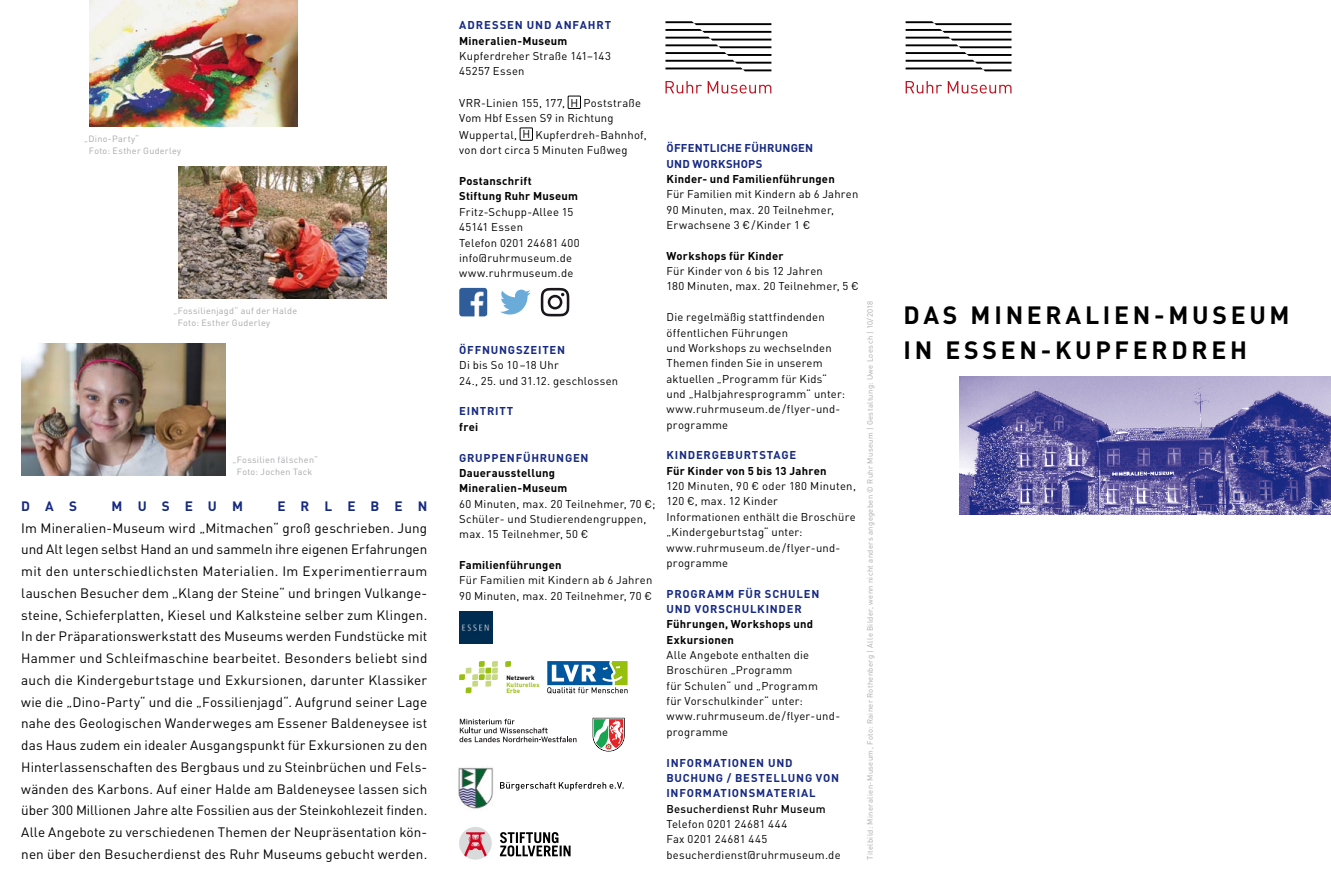
<style>
.page{position:relative;width:1331px;height:893px;background:#fff}
.page>*{position:absolute;margin:0;border:0;box-sizing:border-box;transform-origin:0 0}
.t1{font:700 24.75px/34.5px "DINCE";letter-spacing:.15em;color:#000}
.t2{font:13.5px/21.8px "DINCE";letter-spacing:.01em;color:#000;text-align:justify}
.t3{font:700 13.5px "DINCE";color:#162983}
.t4{font:11.25px/15.3px "DINCE";letter-spacing:.02em;color:#000}
.t5{font:700 11.25px/15.3px "DINCE";letter-spacing:.02em;color:#000}
.t6{font:700 11.25px/15.3px "DINCE";letter-spacing:.08em;color:#162983}
.t7{font:700 11.25px/15.3px "DINCE";letter-spacing:.165em;color:#162983}
.t8{font:500 11.25px "DINCE";letter-spacing:.02em;color:#000}
.t9{font:9px/12px "DINCE";letter-spacing:.035em;color:#a7a8aa}
.t10{font:7.65px "DINCE";letter-spacing:.045em;color:#a7a8aa}
.t11{font:700 6.3px/6.6px "DIN";letter-spacing:.02em;color:#97bf0d}
.t12{font:700 6.3px "DIN";letter-spacing:.02em;color:#000}
.s1{font-family:"DIN"}
</style>
<div class="page">
<svg style="left:906px;top:81px;width:36px;height:12px"></svg>
<svg style="left:948px;top:81px;width:63px;height:12px"></svg>
<svg style="left:906px;top:21px;width:105px;height:50px"></svg>
<img style="left:179px;top:167px;width:208px;height:131px">
<img style="left:90px;top:0;width:208px;height:126px">
<img style="left:21px;top:343px;width:204px;height:132px">
<img style="left:959px;top:377px;width:372px;height:138px">
<div style="left:568px;top:96px;width:13px;height:13px;border:1px solid #000"></div>
<div style="left:520px;top:128px;width:13px;height:12px;border:1px solid #000"></div>
<svg style="left:665px;top:81px;width:37px;height:12px"></svg>
<svg style="left:708px;top:81px;width:63px;height:12px"></svg>
<svg style="left:665px;top:21px;width:106px;height:50px"></svg>
<img style="left:459px;top:288px;width:28px;height:28px">
<svg style="left:500px;top:290px;width:31px;height:24px"></svg>
<svg style="left:541px;top:288px;width:28px;height:28px"></svg>
<svg style="left:459px;top:661px;width:39px;height:32px"></svg>
<svg style="left:505px;top:661px;width:6px;height:6px"></svg>
<svg style="left:547px;top:661px;width:81px;height:32px"></svg>
<img style="left:459px;top:611px;width:33px;height:33px">
<svg style="left:593px;top:718px;width:32px;height:33px"></svg>
<svg style="left:459px;top:719px;width:118px;height:23px"></svg>
<svg style="left:500px;top:832px;width:71px;height:24px"></svg>
<div style="left:459px;top:827px;width:33px;height:33px;background:#d9dadb;border-radius:50%"></div>
<svg style="left:464px;top:832px;width:23px;height:25px"></svg>
<svg style="left:500px;top:782px;width:124px;height:9px"></svg>
<img style="left:458px;top:767px;width:35px;height:42px">
<p class="t9" style="left:89px;top:133px;width:94px;text-indent:-5px">„Dino-Party“<br>Foto: Esther Guderley</p>
<p class="t9" style="left:178px;top:304px;width:121px;text-indent:-4px">„Fossilienjagd“ auf der Halde<br>Foto: Esther Guderley</p>
<p class="t9" style="left:233px;top:454px;width:87px;text-align:center">„Fossilien fälschen“<br>Foto: Jochen Tack</p>
<p class="t3" style="left:21px;top:497px;width:33px">D a</p>
<p class="t3" style="left:69px;top:497px;width:9px">s</p>
<p class="t3" style="left:112px;top:497px;width:131px">Museum</p>
<p class="t3" style="left:277px;top:497px;width:151px">erleben</p>
<p class="t2" style="left:21px;top:517px;width:408px">Im Mineralien-Museum wird „Mitmachen“ groß geschrieben. Jung und Alt legen selbst Hand an und sammeln ihre eigenen Erfahrungen mit den unterschiedlichsten Materialien. Im Experimentierraum lauschen Besucher dem „Klang der Steine“ und bringen Vulkange&shy;steine, Schieferplatten, Kiesel und Kalksteine selber zum Klingen.<br>In der Präparationswerkstatt des Museums werden Fundstücke mit Hammer und Schleifmaschine bearbeitet. Besonders beliebt sind auch die Kindergeburtstage und Exkursionen, darunter Klassiker wie die „Dino-Party“ und die „Fossilienjagd“. Aufgrund seiner Lage nahe des Geologischen Wanderweges am Essener Baldeneysee ist das Haus zudem ein idealer Ausgangspunkt für Exkursionen zu den Hinterlassenschaften des Bergbaus und zu Steinbrüchen und Fels&shy;wänden des Karbons. Auf einer Halde am Baldeneysee lassen sich über 300 Millionen Jahre alte Fossilien aus der Steinkohlezeit finden.<br>Alle Angebote zu verschiedenen Themen der Neupräsentation kön&shy;nen über den Besucherdienst des Ruhr Museums gebucht werden.</p>
<p class="t6" style="left:459px;top:17px;width:26px">ADRESSEN</p>
<p class="t6" style="left:527px;top:17px;width:38px">UN D ANFAHR</p>
<p class="t6" style="left:605px;top:17px;width:8px">T</p>
<p class="t5" style="left:459px;top:32px;width:110px">Mineralien-Museum</p>
<p class="t4" style="left:459px;top:48px;width:153px">Kupferdreher Straße 141–143<br>45257 Essen</p>
<p class="t4" style="left:459px;top:96px;width:183px">VRR-Linien 155, 177, <span class="s1">H</span> Poststraße<br>Vom Hbf Essen S9 in Richtung</p>
<p class="t4" style="left:459px;top:127px;width:189px">Wuppertal, <span class="s1">H</span> Kupferdreh-Bahnhof, von dort circa 5 Minuten Fußweg</p>
<p class="t5" style="left:459px;top:173px;width:120px">Postanschrift<br>Stiftung Ruhr Museum</p>
<p class="t4" style="left:459px;top:204px;width:122px">Fritz-Schupp-Allee 15<br>45141 Essen<br>Telefon 0201 24681 400 info@ruhrmuseum.de www.ruhrmuseum.de</p>
<p class="t6" style="left:459px;top:342px;width:17px">ÖFFNUN</p>
<p class="t6" style="left:508px;top:342px;width:50px">GSZEITEN</p>
<p class="t4" style="left:459px;top:358px;width:160px">Di bis So 10 –18 Uhr<br>24., 25. und 31.12. geschlossen</p>
<p class="t6" style="left:459px;top:403px;width:7px">EIN</p>
<p class="t6" style="left:480px;top:403px;width:35px">TRITT</p>
<p class="t5" style="left:459px;top:419px;width:20px">frei</p>
<p class="t6" style="left:459px;top:449px;width:17px">GRUPPENF</p>
<p class="t6" style="left:523px;top:449px;width:58px">ührUNGEN</p>
<p class="t5" style="left:459px;top:465px;width:110px">Dauerausstellung<br>Mineralien-Museum</p>
<p class="t4" style="left:459px;top:496px;width:198px">60 Minuten, max. 20 Teilnehmer, 70 €;<br>Schüler- und Studierendengruppen, max. 15 Teilnehmer, 50 €</p>
<p class="t5" style="left:459px;top:557px;width:104px">Familienführungen</p>
<p class="t4" style="left:459px;top:573px;width:195px">Für Familien mit Kindern ab 6 Jahren<br>90 Minuten, max. 20 Teilnehmer, 70 €</p>
<p class="t12" style="left:506px;top:673px;width:30px">Netzwerk</p>
<p class="t11" style="left:506px;top:681px;width:35px">Kulturelles<br>Erbe</p>
<p class="t6" style="left:666px;top:140px;width:16px">ÖFFEN</p>
<p class="t6" style="left:703px;top:140px;width:50px">TLICHE FÜHRUN</p>
<p class="t6" style="left:791px;top:140px;width:16px">GEN</p>
<p class="t6" style="left:666px;top:155px;width:90px">UND WORKSHOPS</p>
<p class="t5" style="left:666px;top:171px;width:170px">Kinder- und Familienführungen</p>
<p class="t4" style="left:666px;top:187px;width:193px">Für Familien mit Kindern ab 6 Jahren<br>90 Minuten, max. 20 Teilnehmer,<br>Erwachsene 3 €/Kinder 1 €</p>
<p class="t5" style="left:666px;top:248px;width:119px">Workshops für Kinder</p>
<p class="t4" style="left:666px;top:264px;width:194px">Für Kinder von 6 bis 12 Jahren<br>180 Minuten, max. 20 Teilnehmer, 5 €</p>
<p class="t4" style="left:666px;top:310px;width:180px">Die regelmäßig stattfindenden öffentlichen Führungen<br>und Workshops zu wechselnden<br>Themen finden Sie in unserem aktuellen „Programm für Kids“ und „Halbjahresprogramm“ unter: www.ruhrmuseum.de/flyer-und&shy;programme</p>
<p class="t6" style="left:666px;top:447px;width:131px">Kindergeburtstage</p>
<p class="t5" style="left:666px;top:463px;width:161px">Für Kinder von 5 bis 13 Jahren</p>
<p class="t4" style="left:666px;top:479px;width:191px">120 Minuten, 90 € oder 180 Minuten,<br>120 €, max. 12 Kinder<br>Informationen enthält die Broschüre „Kindergeburtstag“ unter: www.ruhrmuseum.de/flyer-und&shy;programme</p>
<p class="t6" style="left:666px;top:585px;width:59px">Prog ramm</p>
<p class="t6" style="left:666px;top:585px;width:154px;text-indent:71px">für Schulen und vorschulkinder</p>
<p class="t5" style="left:666px;top:616px;width:148px">Führungen, Workshops und<br>Exkursionen</p>
<p class="t4" style="left:666px;top:647px;width:175px">Alle Angebote enthalten die<br>Broschüren „Programm<br>für Schulen“ und „Programm<br>für Vorschulkinder“ unter: www.ruhrmuseum.de/flyer-und&shy;programme</p>
<p class="t7" style="left:666px;top:754px;width:174px">Informationen und<br>Buchung / Bestellung von<br>Informationsmaterial</p>
<p class="t8" style="left:666px;top:801px;width:161px">Besucherdienst Ruhr Museum</p>
<p class="t4" style="left:666px;top:816px;width:176px">Telefon 0201 24681 444<br>Fax 0201 24681 445 besucherdienst@ruhrmuseum.de</p>
<p class="t10" style="left:866px;top:860px;width:561px;rotate:-90deg">Titelbild: Mineralien-Museum, Foto: Rainer Rothenberg | Alle Bilder, wenn nicht anders angegeben © Ruhr Museum | Gestaltung: Uwe Loesch | 10/2018</p>
<h1 class="t1" style="left:904px;top:297px;width:383px">das Mineralien-Museum in Essen-Kupferdreh</h1>
</div>
